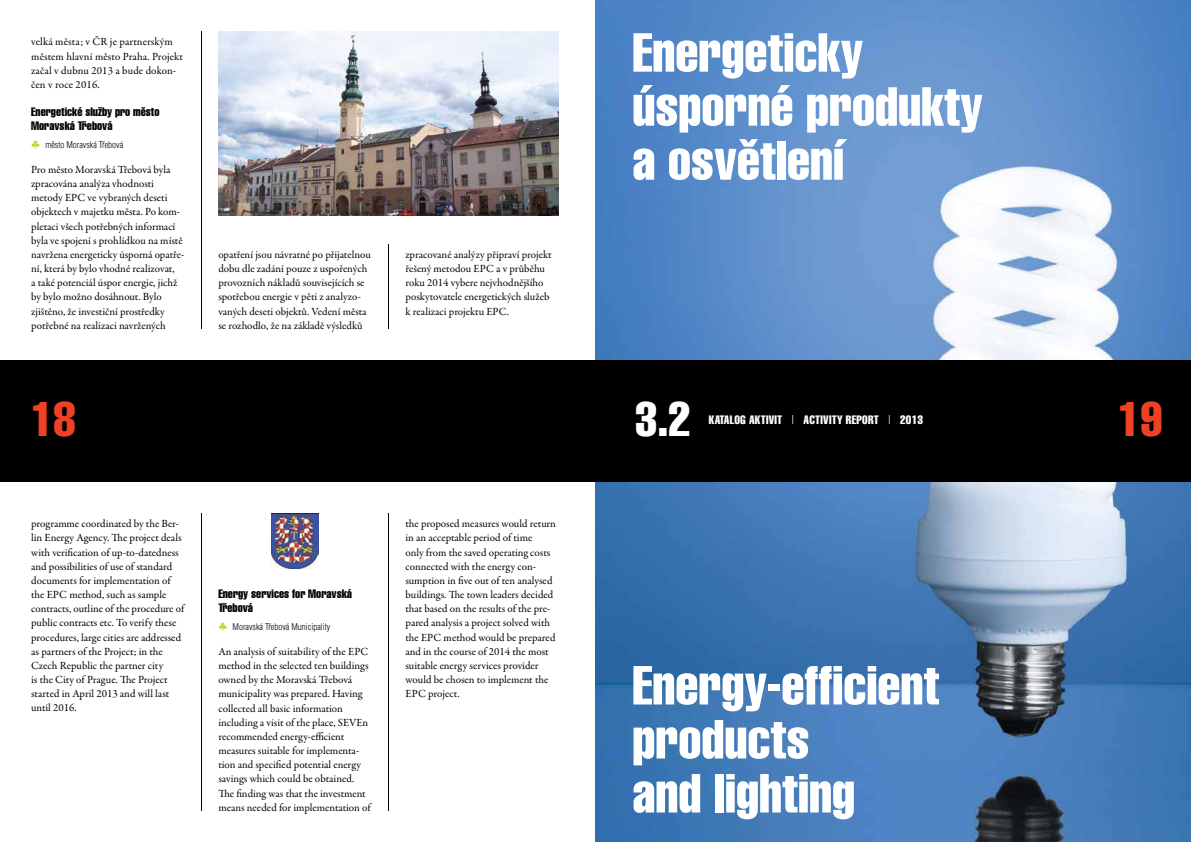
<style>
.page{position:relative;width:1191px;height:842px;background:#fff}
.page>*{position:absolute;margin:0;border:0;box-sizing:border-box;transform-origin:0 0}
.t1{font:extra-condensed 54px/54px "Helvetica CE";color:#fff}
.t2{font:extra-condensed 47.8px "Helvetica CE";color:#ef4123}
.t3{font:extra-condensed 47.8px "Helvetica CE";color:#fff}
.t4{font:extra-condensed 12px/14.2px "Helvetica CE";color:#000}
.t5{font:extra-condensed 12px "Helvetica CE";letter-spacing:.02em;color:#fff}
.t6{font:11px/14.2px "Garamond Premr Pro";color:#000}
.t7{font:300 condensed 9px "Helvetica CE";color:#000}
.s1{font-family:"Adobe Gothic Std";font-weight:700;font-stretch:normal;color:#bfd730}
.s2{font-weight:300;font-stretch:condensed}
</style>
<div class="page">
<hr style="left:201px;top:31px;width:1px;height:298px;background:#000">
<hr style="left:201px;top:513px;width:1px;height:298px;background:#000">
<hr style="left:388px;top:31px;width:1px;height:298px;background:#000">
<hr style="left:388px;top:513px;width:1px;height:298px;background:#000">
<div style="left:351px;top:173px;width:74px;height:71px;background:#fff"></div>
<img style="left:595px;top:0;width:596px;height:842px">
<div style="left:0;top:360px;width:1191px;height:122px;background:#000"></div>
<img style="left:271px;top:513px;width:48px;height:56px">
<img style="left:219px;top:31px;width:340px;height:184px">
<p class="t6" style="left:31px;top:35px;width:153px">velká města; v ČR je partnerským městem hlavní město Praha. Projekt začal v dubnu 2013 a bude dokon&shy;čen v roce 2016.</p>
<p class="t4" style="left:31px;top:105px;width:130px">Energetické služby pro město<br>Moravská Třebová</p>
<p class="t7" style="left:31px;top:140px;width:93px"><span class="s1">♣</span> město♣Moravská♣Třebová</p>
<p class="t6" style="left:31px;top:163px;width:155px">Pro město Moravská Třebová byla zpracována analýza vhodnosti metody EPC ve vybraných deseti objektech v majetku města. Po kom&shy;pletaci všech potřebných informací byla ve spojení s prohlídkou na místě navržena energeticky úsporná opatře&shy;ní, která by bylo vhodné realizovat,<br>a také potenciál úspor energie, jichž by bylo možno dosáhnout. Bylo zjištěno, že investiční prostředky potřebné na realizaci navržených</p>
<p class="t6" style="left:218px;top:248px;width:154px">opatření jsou návratné po přijatelnou dobu dle zadání pouze z uspořených provozních nákladů souvisejících se spotřebou energie v pěti z analyzo&shy;vaných deseti objektů. Vedení města se rozhodlo, že na základě výsledků</p>
<p class="t6" style="left:405px;top:248px;width:147px">zpracované analýzy připraví projekt řešený metodou EPC a v průběhu roku 2014 vybere nejvhodnějšího poskytovatele energetických služeb k realizaci projektu EPC.</p>
<h1 class="t1" style="left:632px;top:27px;width:352px">Energeticky úsporné produkty a osvětlení</h1>
<h2 class="t2" style="left:31px;top:393px;width:46px">18</h2>
<h2 class="t2" style="left:1118px;top:393px;width:46px">19</h2>
<h2 class="t3" style="left:635px;top:393px;width:57px">3.2</h2>
<p class="t5" style="left:709px;top:413px;width:216px">KATALOG AKTIVIT <span class="s2">|</span> ACTIVITY REPORT <span class="s2">|</span> 2013</p>
<p class="t6" style="left:31px;top:517px;width:155px">programme coordinated by the Ber&shy;lin Energy Agency. The project deals with verification of up-to-datedness and possibilities of use of standard documents for implementation of the EPC method, such as sample contracts, outline of the procedure of public contracts etc. To verify these procedures, large cities are addressed as partners of the Project; in the Czech Republic the partner city<br>is the City of Prague. The Project started in April 2013 and will last until 2016.</p>
<p class="t4" style="left:218px;top:587px;width:135px">Energy services for Moravská<br>Třebová</p>
<p class="t7" style="left:218px;top:622px;width:113px"><span class="s1">♣</span> Moravská♣Třebová♣Municipality</p>
<p class="t6" style="left:218px;top:645px;width:154px">An analysis of suitability of the EPC method in the selected ten buildings owned by the Moravská Třebová municipality was prepared. Having collected all basic information including a visit of the place, SEVEn recommended energy-efficient measures suitable for implementa&shy;tion and specified potential energy savings which could be obtained.<br>The finding was that the investment means needed for implementation of</p>
<p class="t6" style="left:405px;top:517px;width:152px">the proposed measures would return in an acceptable period of time<br>only from the saved operating costs connected with the energy con&shy;sumption in five out of ten analysed buildings. The town leaders decided that based on the results of the pre&shy;pared analysis a project solved with the EPC method would be prepared and in the course of 2014 the most suitable energy services provider would be chosen to implement the<br>EPC project.</p>
<h1 class="t1" style="left:632px;top:659px;width:308px">Energy-efficient products<br>and lighting</h1>
</div>
